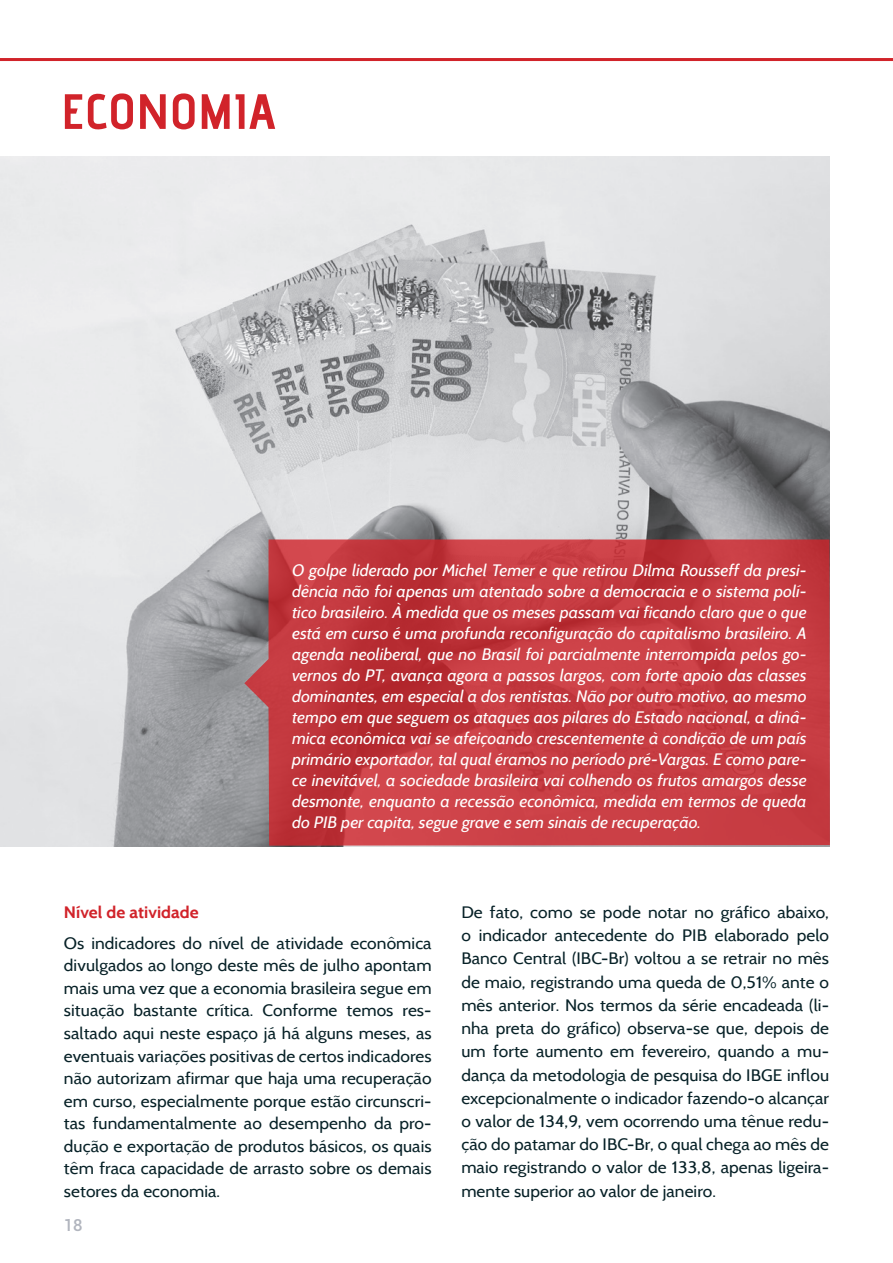
<style>
.page{position:relative;width:893px;height:1263px;background:#fff}
.page>*{position:absolute;margin:0;border:0;box-sizing:border-box;transform-origin:0 0}
.Paragraph_Style_blac{font:49.5px "advent Bd 3";color:#d1232a;scale:1.05 1}
.t1{font:16.5px/23.2px "Cabin";letter-spacing:.005em;color:#072127;text-align:justify;scale:1.05 1}
.t2{font:italic 16.5px/21px "Cabin";color:#fff;text-align:justify;scale:1.05 1}
.t3{font:700 16.5px "Cabin";letter-spacing:.005em;color:#d1232a;scale:1.05 1}
.t4{font:500 16.5px "Roboto";color:#b1b5be}
</style>
<div class="page">
<hr style="left:0;top:58px;width:893px;height:3px;background:#d1232a">
<img style="left:0;top:157px;width:830px;height:689px">
<svg style="left:244px;top:539px;width:586px;height:307px;background:#c23d43"></svg>
<p class="Paragraph_Style_blac" style="left:61px;top:81px;width:206px">ECONOMIA</p>
<p class="t2" style="left:292px;top:560px;width:492px">O golpe liderado por Michel Temer e que retirou Dilma Rousseff da presi&shy;dência não foi apenas um atentado sobre a democracia e o sistema polí&shy;tico brasileiro. À medida que os meses passam vai ficando claro que o que está em curso é uma profunda reconfiguração do capitalismo brasileiro. A agenda neoliberal, que no Brasil foi parcialmente interrompida pelos go&shy;vernos do PT, avança agora a passos largos, com forte apoio das classes dominantes, em especial a dos rentistas. Não por outro motivo, ao mesmo tempo em que seguem os ataques aos pilares do Estado nacional, a dinâ&shy;mica econômica vai se afeiçoando crescentemente à condição de um país primário exportador, tal qual éramos no período pré-Vargas. E como pare&shy;ce inevitável, a sociedade brasileira vai colhendo os frutos amargos desse desmonte, enquanto a recessão econômica, medida em termos de queda do PIB per capita, segue grave e sem sinais de recuperação.</p>
<p class="t3" style="left:64px;top:902px;width:130px">Nível de atividade</p>
<p class="t1" style="left:64px;top:932px;width:352px;line-height:22.5px">Os indicadores do nível de atividade econômica divulgados ao longo deste mês de julho apontam mais uma vez que a economia brasileira segue em situação bastante crítica. Conforme temos res&shy;saltado aqui neste espaço já há alguns meses, as eventuais variações positivas de certos indicadores não autorizam afirmar que haja uma recuperação em curso, especialmente porque estão circunscri&shy;tas fundamentalmente ao desempenho da pro&shy;dução e exportação de produtos básicos, os quais têm fraca capacidade de arrasto sobre os demais setores da economia.</p>
<p class="t4" style="left:64px;top:1214px;width:20px">18</p>
<p class="t1" style="left:461px;top:900px;width:352px">De fato, como se pode notar no gráfico abaixo, o indicador antecedente do PIB elaborado pelo Banco Central (IBC-Br) voltou a se retrair no mês de maio, registrando uma queda de 0,51% ante o mês anterior. Nos termos da série encadeada (li&shy;nha preta do gráfico) observa-se que, depois de um forte aumento em fevereiro, quando a mu&shy;dança da metodologia de pesquisa do IBGE inflou excepcionalmente o indicador fazendo-o alcançar o valor de 134,9, vem ocorrendo uma tênue redu&shy;ção do patamar do IBC-Br, o qual chega ao mês de maio registrando o valor de 133,8, apenas ligeira&shy;mente superior ao valor de janeiro.</p>
</div>
